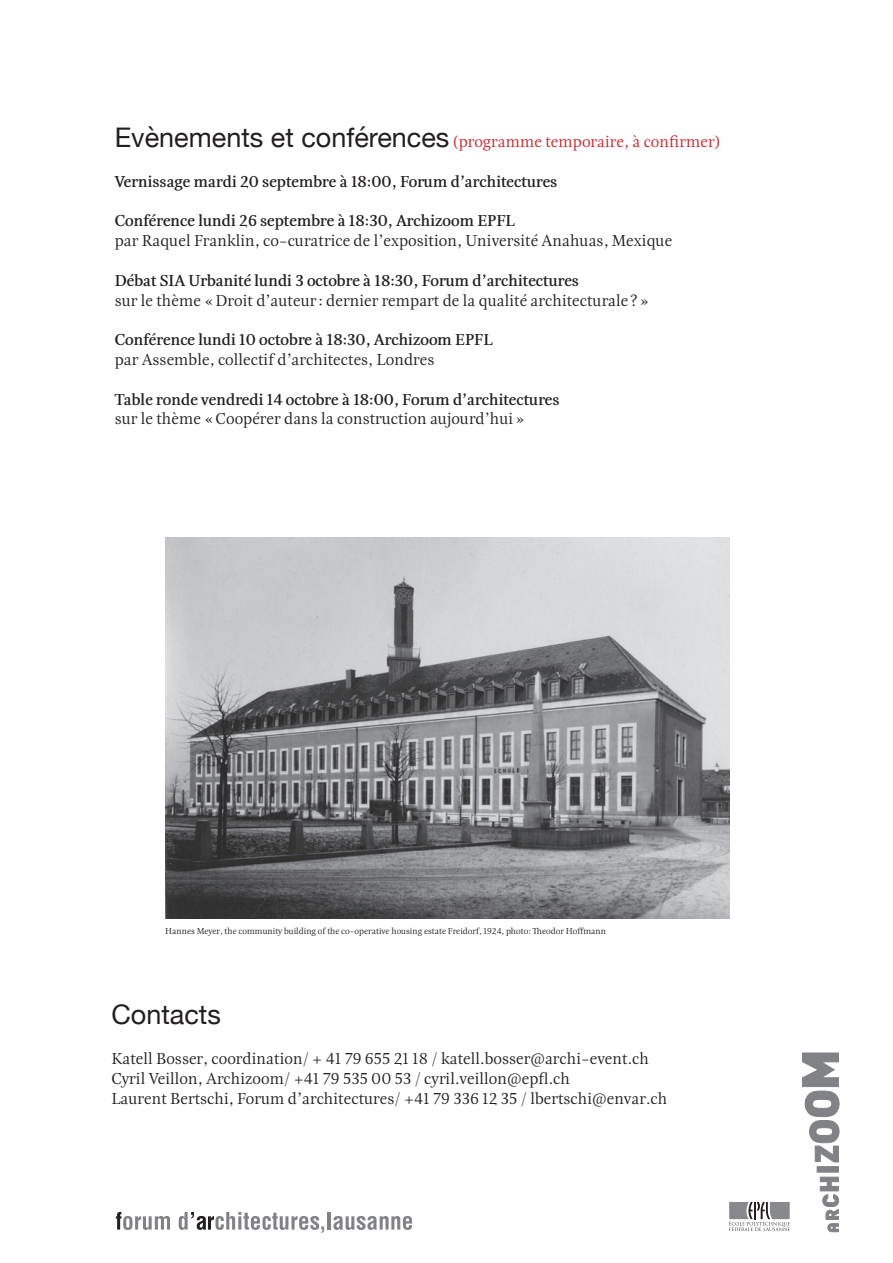
<style>
.page{position:relative;width:893px;height:1263px;background:#fff}
.page>*{position:absolute;margin:0;border:0;box-sizing:border-box;transform-origin:0 0}
.t1{font:27px "Helvetica Neue";color:#231f20}
.t2{font:16.5px/19.8px "Esta Pro";color:#231f20}
.t3{font:700 16.5px "Esta Pro";color:#231f20}
.t4{font:16.5px "Esta Pro";color:#d1232a}
.t5{font:9px "Esta Pro";letter-spacing:-.005em;color:#231f20}
.s1{font-family:"Helvetica Neue";font-size:27px;color:#231f20}
</style>
<div class="page">
<svg style="left:116px;top:1212px;width:54px;height:18px"></svg>
<hr style="left:328px;top:1212px;width:3px;height:17px;background:#808285">
<svg style="left:333px;top:1216px;width:79px;height:14px"></svg>
<svg style="left:179px;top:1212px;width:145px;height:21px"></svg>
<svg style="left:729px;top:1202px;width:61px;height:29px"></svg>
<div style="left:817px;top:1166px;width:22px;height:6px;background:#808285"></div>
<svg style="left:802px;top:1052px;width:38px;height:111px"></svg>
<svg style="left:819px;top:1176px;width:21px;height:57px"></svg>
<img style="left:165px;top:538px;width:564px;height:381px">
<p class="t4" style="left:115px;top:132px;width:607px"><span class="s1">Evènements et conférences</span> (programme temporaire, à confirmer)</p>
<p class="t3" style="left:115px;top:171px;width:444px">Vernissage mardi 20 septembre à 18:00, Forum d’architectures</p>
<p class="t3" style="left:115px;top:211px;width:401px">Conférence lundi 26 septembre à 18:30, Archizoom EPFL</p>
<p class="t2" style="left:115px;top:231px;width:559px">par Raquel Franklin, co-curatrice de l’exposition, Université Anahuas, Mexique</p>
<p class="t3" style="left:115px;top:270px;width:466px">Débat SIA Urbanité lundi 3 octobre à 18:30, Forum d’architectures</p>
<p class="t2" style="left:115px;top:290px;width:536px">sur le thème «Droit d’auteur : dernier rempart de la qualité architecturale ?»</p>
<p class="t3" style="left:115px;top:330px;width:379px">Conférence lundi 10 octobre à 18:30, Archizoom EPFL</p>
<p class="t2" style="left:115px;top:349px;width:321px">par Assemble, collectif d’architectes, Londres</p>
<p class="t3" style="left:115px;top:389px;width:446px">Table ronde vendredi 14 octobre à 18:00, Forum d’architectures</p>
<p class="t2" style="left:115px;top:409px;width:411px">sur le thème «Coopérer dans la construction aujourd’hui»</p>
<p class="t5" style="left:165px;top:926px;width:442px">Hannes Meyer, the community building of the co-operative housing estate Freidorf, 1924, photo: Theodor Hoffmann</p>
<h1 class="t1" style="left:111px;top:995px;width:111px">Contacts</h1>
<p class="t2" style="left:111px;top:1048px;width:557px">Katell Bosser, coordination/ + 41 79 655 21 18 / katell.bosser@archi-event.ch<br>Cyril Veillon, Archizoom/ +41 79 535 00 53 / cyril.veillon@epfl.ch<br>Laurent Bertschi, Forum d’architectures/ +41 79 336 12 35 / lbertschi@envar.ch</p>
</div>
